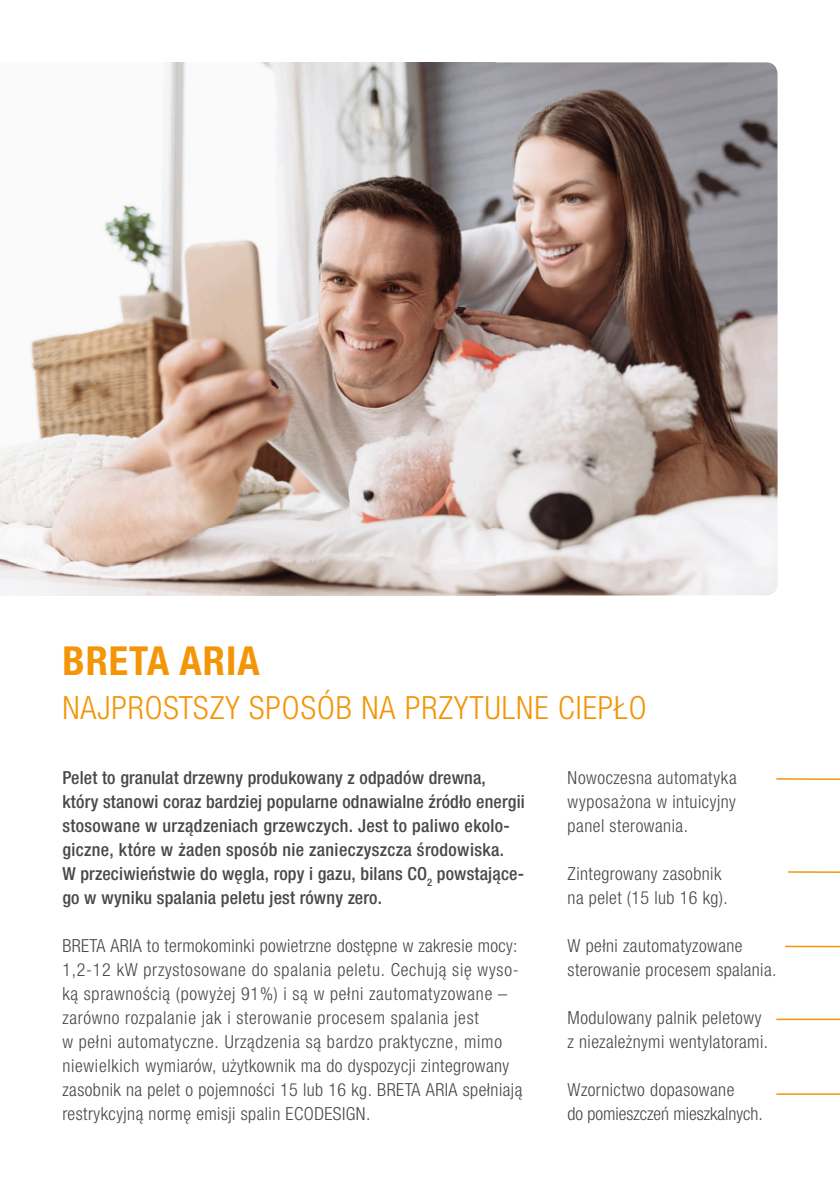
<style>
.page{position:relative;width:840px;height:1191px;background:#fff}
.page>*{position:absolute;margin:0;border:0;box-sizing:border-box;transform-origin:0 0}
.t1{font:700 condensed 40px "Helvetica Neue LTW1 G";letter-spacing:.025em;color:#f39507}
.t2{font:300 condensed 32px "Helvetica Neue LTW1 G";letter-spacing:.03em;color:#f39507}
.t3{font:300 condensed 18px/24px "Helvetica Neue LTW1 G";letter-spacing:.025em;color:#484846}
.t4{font:500 condensed 18px/24px "Helvetica Neue LTW1 G";letter-spacing:.01em;color:#484846}
.t5{font:300 condensed 18px/24px "Helvetica Neue LTW1 G";color:#484846}
</style>
<div class="page">
<svg style="left:776px;top:778px;width:63px;height:316px"></svg>
<img style="left:0;top:62px;width:777px;height:533px">
<h1 class="t1" style="left:62px;top:637px;width:199px">BRETA ARIA</h1>
<h2 class="t2" style="left:62px;top:689px;width:585px">NAJPROSTSZY SPOSÓB NA PRZYTULNE CIEPŁO</h2>
<p class="t4" style="left:62px;top:765px;width:463px">Pelet to granulat drzewny produkowany z odpadów drewna, który stanowi coraz bardziej popularne odnawialne źródło energii stosowane w urządzeniach grzewczych. Jest to paliwo ekolo&shy;giczne, które w żaden sposób nie zanieczyszcza środowiska.<br>W przeciwieństwie do węgla, ropy i gazu, bilans CO<sub>2</sub> powstające&shy;go w wyniku spalania peletu jest równy zero.</p>
<p class="t3" style="left:62px;top:934px;width:461px">BRETA ARIA to termokominki powietrzne dostępne w zakresie mocy:<br>1,2-12 kW przystosowane do spalania peletu. Cechują się wyso&shy;ką sprawnością (powyżej 91%) i są w pełni zautomatyzowane – zarówno rozpalanie jak i sterowanie procesem spalania jest<br>w pełni automatyczne. Urządzenia są bardzo praktyczne, mimo niewielkich wymiarów, użytkownik ma do dyspozycji zintegrowany zasobnik na pelet o pojemności 15 lub 16 kg. BRETA ARIA spełniają restrykcyjną normę emisji spalin ECODESIGN.</p>
<p class="t3" style="left:567px;top:765px;width:170px;text-align:justify">Nowoczesna automatyka wyposażona w intuicyjny panel sterowania.</p>
<p class="t3" style="left:567px;top:861px;width:162px">Zintegrowany zasobnik na pelet (15 lub 16 kg).</p>
<p class="t3" style="left:567px;top:934px;width:210px">W pełni zautomatyzowane sterowanie procesem spalania.</p>
<p class="t3" style="left:567px;top:1006px;width:202px">Modulowany palnik peletowy z niezależnymi wentylatorami.</p>
<p class="t5" style="left:567px;top:1078px;width:196px">Wzornictwo dopasowane<br>do pomieszczeń mieszkalnych.</p>
</div>
